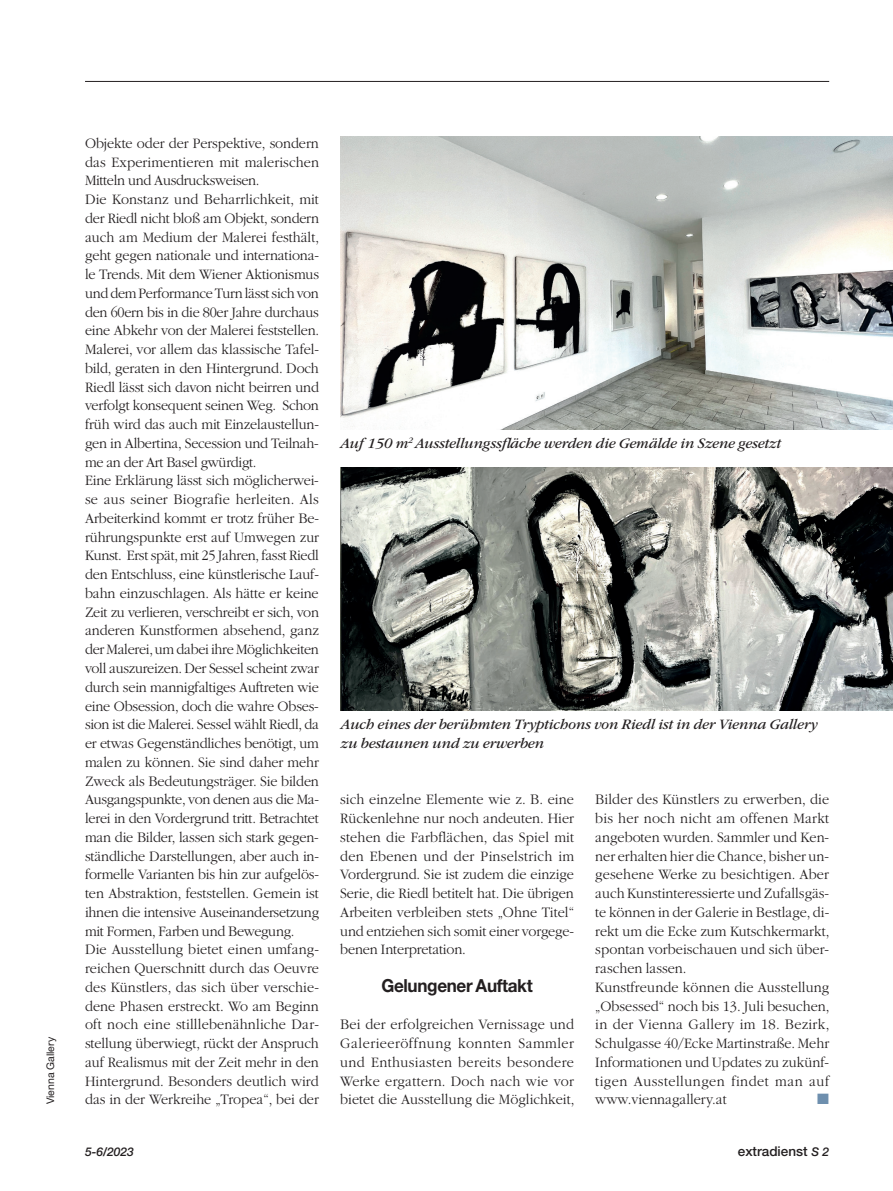
<style>
.page{position:relative;width:893px;height:1191px;background:#fff}
.page>*{position:absolute;margin:0;border:0;box-sizing:border-box;transform-origin:0 0}
.t1{font:700 18px "Helvetica Neue LT Std";letter-spacing:-.02em;color:#231f20;scale:.95 1}
.t2{font:300 15px/18.8px "ITC Garamond Std";letter-spacing:-.005em;color:#231f20;scale:.95 1}
.t3{font:italic 15px/18.8px "ITC Garamond Std";letter-spacing:-.01em;color:#231f20}
.t4{font:15px "Zapf Dingbats ITC";color:#6e8fae;scale:1.04 1}
.t5{font:500 13.5px "Helvetica Neue LT Std";color:#231f20}
.t6{font:italic 500 12px "Helvetica Neue LT Std";color:#231f20}
.t7{font:10.5px "Helvetica Neue LT Std";color:#231f20}
.s1{font-style:italic;font-size:12px}
</style>
<div class="page">
<hr style="left:85px;top:81px;width:744px;height:1px;background:#231f20">
<img style="left:340px;top:137px;width:553px;height:292px">
<img style="left:340px;top:467px;width:553px;height:244px">
<p class="t7" style="left:44px;top:1104px;width:69px;rotate:-90deg">Vienna Gallery</p>
<p class="t2" style="left:85px;top:134px;width:248px">Objekte oder der Perspektive, sondern das Experimentieren mit malerischen Mitteln und Ausdrucksweisen.<br>Die Konstanz und Beharrlichkeit, mit der Riedl nicht bloß am Objekt, sondern auch am Medium der Malerei festhält, geht gegen nationale und internationa&shy;le Trends. Mit dem Wiener Aktionismus und dem Performance Turn lässt sich von den 60ern bis in die 80er Jahre durchaus eine Abkehr von der Malerei feststellen.<br>Malerei, vor allem das klassische Tafel&shy;bild, geraten in den Hintergrund. Doch Riedl lässt sich davon nicht beirren und verfolgt konsequent seinen Weg. Schon früh wird das auch mit Einzelaustellun&shy;gen in Albertina, Secession und Teilnah&shy;me an der Art Basel gwürdigt.<br>Eine Erklärung lässt sich möglicherwei&shy;se aus seiner Biografie herleiten. Als Arbeiterkind kommt er trotz früher Be&shy;rührungspunkte erst auf Umwegen zur Kunst. Erst spät, mit 25 Jahren, fasst Riedl den Entschluss, eine künstlerische Lauf&shy;bahn einzuschlagen. Als hätte er keine Zeit zu verlieren, verschreibt er sich, von anderen Kunstformen absehend, ganz der Malerei, um dabei ihre Möglichkeiten voll auszureizen. Der Sessel scheint zwar durch sein mannigfaltiges Auftreten wie eine Obsession, doch die wahre Obses&shy;sion ist die Malerei. Sessel wählt Riedl, da er etwas Gegenständliches benötigt, um malen zu können. Sie sind daher mehr Zweck als Bedeutungsträger. Sie bilden Ausgangspunkte, von denen aus die Ma&shy;lerei in den Vordergrund tritt. Betrachtet man die Bilder, lassen sich stark gegen&shy;ständliche Darstellungen, aber auch in&shy;formelle Varianten bis hin zur aufgelös&shy;ten Abstraktion, feststellen. Gemein ist ihnen die intensive Auseinandersetzung mit Formen, Farben und Bewegung.<br>Die Ausstellung bietet einen umfang&shy;reichen Querschnitt durch das Oeuvre des Künstlers, das sich über verschie&shy;dene Phasen erstreckt. Wo am Beginn oft noch eine stilllebenähnliche Dar&shy;stellung überwiegt, rückt der Anspruch auf Realismus mit der Zeit mehr in den Hintergrund. Besonders deutlich wird das in der Werkreihe „Tropea“, bei der</p>
<p class="t3" style="left:340px;top:434px;width:442px">Auf 150 m<sup>2</sup> Ausstellungssfläche werden die Gemälde in Szene gesetzt</p>
<p class="t3" style="left:341px;top:715px;width:479px">Auch eines der berühmten Tryptichons von Riedl ist in der Vienna Gallery zu bestaunen und zu erwerben</p>
<p class="t2" style="left:340px;top:790px;width:248px;text-align:justify">sich einzelne Elemente wie z. B. eine Rückenlehne nur noch andeuten. Hier stehen die Farbflächen, das Spiel mit den Ebenen und der Pinselstrich im Vordergrund. Sie ist zudem die einzige Serie, die Riedl betitelt hat. Die übrigen Arbeiten verbleiben stets „Ohne Titel“ und entziehen sich somit einer vorgege&shy;benen Interpretation.</p>
<p class="t1" style="left:381px;top:974px;width:161px">Gelungener Auftakt</p>
<p class="t2" style="left:340px;top:1015px;width:248px;text-align:justify">Bei der erfolgreichen Vernissage und Galerieeröffnung konnten Sammler und Enthusiasten bereits besondere Werke ergattern. Doch nach wie vor bietet die Ausstellung die Möglichkeit,</p>
<p class="t2" style="left:595px;top:790px;width:248px">Bilder des Künstlers zu erwerben, die bis her noch nicht am offenen Markt angeboten wurden. Sammler und Ken&shy;ner erhalten hier die Chance, bisher un&shy;gesehene Werke zu besichtigen. Aber auch Kunstinteressierte und Zufallsgäs&shy;te können in der Galerie in Bestlage, di&shy;rekt um die Ecke zum Kutschkermarkt, spontan vorbeischauen und sich über&shy;raschen lassen.<br>Kunstfreunde können die Ausstellung „Obsessed“ noch bis 13. Juli besuchen, in der Vienna Gallery im 18. Bezirk, Schulgasse 40/Ecke Martinstraße. Mehr Informationen und Updates zu zukünf&shy;tigen Ausstellungen findet man auf www.viennagallery.at</p>
<p class="t4" style="left:817px;top:1092px;width:13px">■</p>
<p class="t6" style="left:85px;top:1144px;width:50px">5-6/2023</p>
<p class="t5" style="left:738px;top:1142px;width:93px">extradienst <span class="s1">S 2</span></p>
</div>
